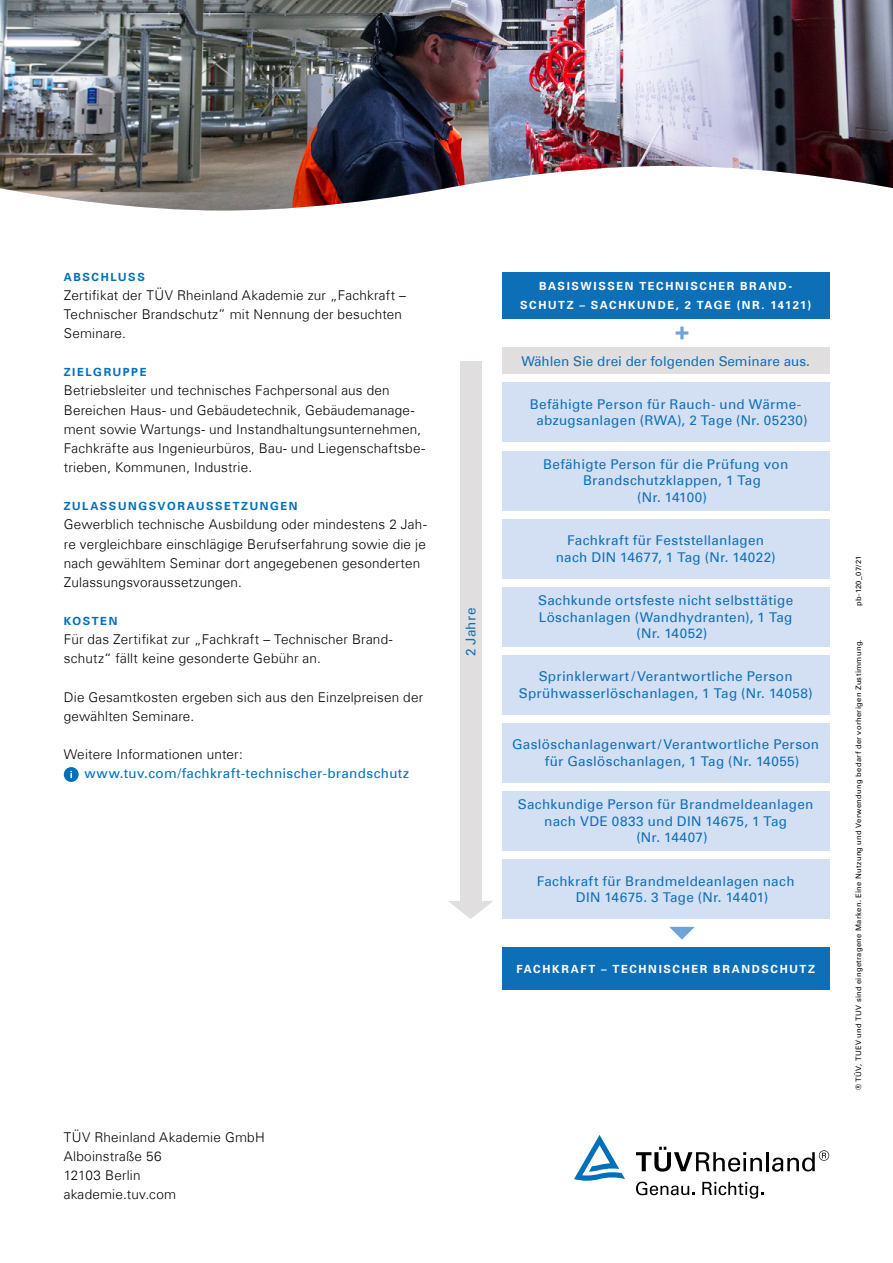
<style>
.page{position:relative;width:893px;height:1263px;background:#fff}
.page>*{position:absolute;margin:0;border:0;box-sizing:border-box;transform-origin:0 0}
._03_Copy{font:300 13.5px/19.2px "Univers Com 45";letter-spacing:.015em;color:#000}
.x_Grafik{font:13.5px/16.2px "Univers Com 55 Roman";letter-spacing:.025em;color:#0d6fb8}
._03_Copy-2{font:13.5px "Univers Com 55 Roman";letter-spacing:.025em;color:#0070ba}
.x_Grafik-2{font:13.5px "Univers Com 55 Roman";color:#0d6fb8}
._03_Copy-3{font:13.5px "Univers Com 55 Roman";letter-spacing:.02em;color:#0d6fb8}
._04_Copyheadline{font:700 11.25px/19.2px "Univers Com 65";letter-spacing:.145em;color:#fff;text-align:center}
._04_Copyheadline-2{font:700 11.25px "Univers Com 65";letter-spacing:.145em;color:#0070ba}
._10_Trademark_Protec{font:7.5px "Univers Com 55 Roman";letter-spacing:.05em;color:#000}
</style>
<div class="page">
<svg style="left:636px;top:1147px;width:126px;height:25px"></svg>
<hr style="left:766px;top:1152px;width:3px;height:19px;background:#000">
<svg style="left:772px;top:1150px;width:57px;height:22px"></svg>
<svg style="left:636px;top:1181px;width:58px;height:14px"></svg>
<svg style="left:702px;top:1182px;width:61px;height:17px"></svg>
<svg style="left:574px;top:1135px;width:51px;height:46px"></svg>
<svg style="left:64px;top:767px;width:15px;height:15px"></svg>
<svg style="left:676px;top:327px;width:12px;height:12px"></svg>
<div style="left:502px;top:272px;width:327px;height:46px;background:#0d6fb8"></div>
<div style="left:502px;top:382px;width:327px;height:60px;background:#d3dff3"></div>
<div style="left:502px;top:451px;width:327px;height:59px;background:#d3dff3"></div>
<div style="left:502px;top:519px;width:327px;height:59px;background:#d3dff3"></div>
<div style="left:502px;top:587px;width:327px;height:59px;background:#d3dff3"></div>
<div style="left:502px;top:655px;width:327px;height:59px;background:#d3dff3"></div>
<div style="left:502px;top:723px;width:327px;height:59px;background:#d3dff3"></div>
<div style="left:502px;top:791px;width:327px;height:59px;background:#d3dff3"></div>
<div style="left:502px;top:859px;width:327px;height:59px;background:#d3dff3"></div>
<div style="left:502px;top:347px;width:327px;height:27px;background:#e0dedf"></div>
<div style="left:460px;top:361px;width:21px;height:542px;background:#e0dedf"></div>
<svg style="left:448px;top:901px;width:45px;height:18px"></svg>
<img style="left:0;top:0;width:893px;height:210px">
<div style="left:502px;top:947px;width:327px;height:43px;background:#0d6fb8"></div>
<svg style="left:669px;top:927px;width:26px;height:12px"></svg>
<p class="_04_Copyheadline-2" style="left:64px;top:270px;width:83px">ABSCHLUSS</p>
<p class="_03_Copy" style="left:64px;top:285px;width:344px">Zertifikat der TÜV Rheinland Akademie zur „Fachkraft –<br>Technischer Brandschutz” mit Nennung der besuchten<br>Seminare.</p>
<p class="_04_Copyheadline-2" style="left:64px;top:366px;width:84px">ZIELGRUPPE</p>
<p class="_03_Copy" style="left:64px;top:381px;width:363px">Betriebsleiter und technisches Fachpersonal aus den Bereichen Haus- und Gebäudetechnik, Gebäudemanage&shy;ment sowie Wartungs- und Instandhaltungsunternehmen, Fachkräfte aus Ingenieurbüros, Bau- und Liegenschaftsbe&shy;trieben, Kommunen, Industrie.</p>
<p class="_04_Copyheadline-2" style="left:64px;top:500px;width:235px">ZULASSUNGSVORAUSSETZUNGEN</p>
<p class="_03_Copy" style="left:64px;top:515px;width:365px">Gewerblich technische Ausbildung oder mindestens 2 Jah&shy;re vergleichbare einschlägige Berufserfahrung sowie die je nach gewähltem Seminar dort angegebenen gesonderten Zulassungsvoraussetzungen.</p>
<p class="_04_Copyheadline-2" style="left:64px;top:614px;width:55px">KOSTEN</p>
<p class="_03_Copy" style="left:64px;top:630px;width:330px">Für das Zertifikat zur „Fachkraft – Technischer Brand&shy;schutz“ fällt keine gesonderte Gebühr an.</p>
<p class="_03_Copy" style="left:64px;top:687px;width:361px">Die Gesamtkosten ergeben sich aus den Einzelpreisen der gewählten Seminare.</p>
<p class="_03_Copy" style="left:64px;top:745px;width:181px">Weitere Informationen unter:</p>
<p class="_03_Copy-2" style="left:85px;top:765px;width:326px">www.tuv.com/fachkraft-technischer-brandschutz</p>
<p class="_03_Copy" style="left:64px;top:1127px;width:203px">TÜV Rheinland Akademie GmbH</p>
<p class="_03_Copy" style="left:64px;top:1146px;width:100px">Alboinstraße 56</p>
<p class="_03_Copy" style="left:64px;top:1166px;width:78px">12103 Berlin</p>
<p class="_03_Copy" style="left:64px;top:1185px;width:114px">akademie.tuv.com</p>
<p class="_03_Copy-3" style="left:463px;top:656px;width:50px;rotate:-90deg">2 Jahre</p>
<p class="_04_Copyheadline" style="left:520px;top:276px;width:292px">BASISWISSEN TECHNISCHER BRAND-<br>SCHUTZ – SACHKUNDE, 2 TAGE (NR. 14121)</p>
<p class="x_Grafik-2" style="left:521px;top:353px;width:290px">Wählen Sie drei der folgenden Seminare aus.</p>
<p class="x_Grafik" style="left:530px;top:396px;width:279px;text-align:center">Befähigte Person für Rauch- und Wärme&shy;abzugsanlagen (RWA), 2 Tage (Nr. 05230)</p>
<p class="x_Grafik" style="left:543px;top:456px;width:247px">Befähigte Person für die Prüfung von</p>
<p class="x_Grafik" style="left:583px;top:472px;width:179px">Brandschutzklappen, 1 Tag</p>
<p class="x_Grafik" style="left:637px;top:489px;width:71px">(Nr. 14100)</p>
<p class="x_Grafik" style="left:567px;top:532px;width:199px">Fachkraft für Feststellanlagen</p>
<p class="x_Grafik" style="left:556px;top:549px;width:221px">nach DIN 14677, 1 Tag (Nr. 14022)</p>
<p class="x_Grafik" style="left:538px;top:592px;width:257px">Sachkunde ortsfeste nicht selbsttätige</p>
<p class="x_Grafik" style="left:637px;top:609px;width:157px;text-indent:-98px">Löschanlagen (Wandhydranten), 1 Tag (Nr. 14052)</p>
<p class="x_Grafik" style="left:539px;top:668px;width:255px">Sprinklerwart/Verantwortliche Person</p>
<p class="x_Grafik" style="left:519px;top:685px;width:295px">Sprühwasserlöschanlagen, 1 Tag (Nr. 14058)</p>
<p class="x_Grafik" style="left:545px;top:737px;width:276px;text-indent:-33px">Gaslöschanlagenwart/Verantwortliche Person für Gaslöschanlagen, 1 Tag (Nr. 14055)</p>
<p class="x_Grafik" style="left:518px;top:796px;width:297px">Sachkundige Person für Brandmeldeanlagen</p>
<p class="x_Grafik" style="left:636px;top:813px;width:152px;text-indent:-92px">nach VDE 0833 und DIN 14675, 1 Tag (Nr. 14407)</p>
<p class="x_Grafik" style="left:576px;top:873px;width:220px;text-indent:-39px">Fachkraft für Brandmeldeanlagen nach<br>DIN 14675. 3 Tage (Nr. 14401)</p>
<p class="_04_Copyheadline" style="left:516px;top:959px;width:300px">FACHKRAFT – TECHNISCHER BRANDSCHUTZ</p>
<p class="_10_Trademark_Protec" style="left:854px;top:606px;width:52px;rotate:-90deg">pb-120_07/21</p>
<p class="_10_Trademark_Protec" style="left:854px;top:1090px;width:452px;rotate:-90deg">® TÜV, TUEV und TUV sind eingetragene Marken. Eine Nutzung und Verwendung bedarf der vorherigen Zustimmung.</p>
</div>
